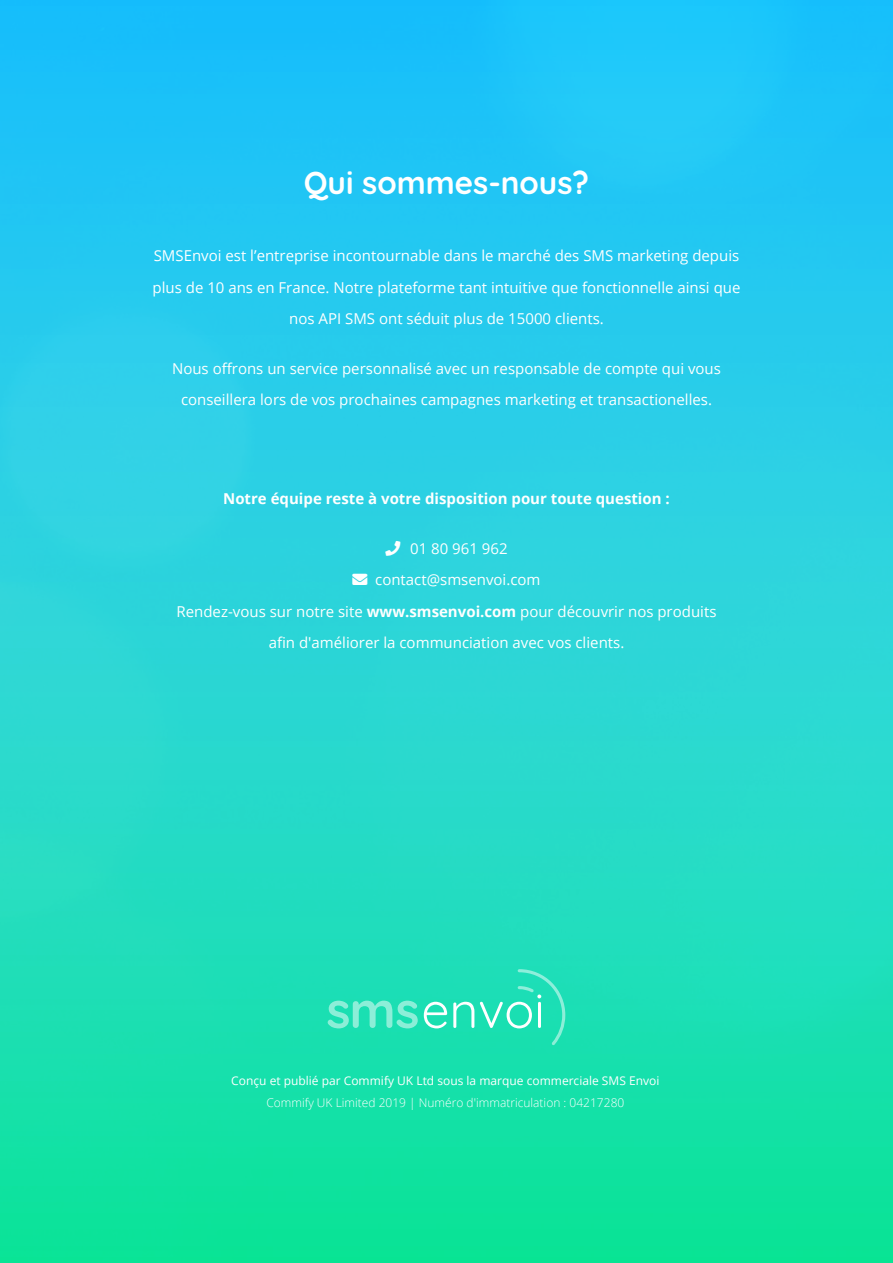
<style>
.page{position:relative;width:893px;height:1263px;background:#fff}
.page>*{position:absolute;margin:0;border:0;box-sizing:border-box;transform-origin:0 0}
.t1{font:700 31.5px "Quicksand";color:#fff}
.t2{font:15px/31.5px "Open Sans";color:#fff;text-align:center}
.t3{font:700 15px "Open Sans";color:#fff}
.t4{font:12px "Open Sans";color:#fff}
.t5{font:300 12px "Open Sans";color:#fff}
.s1{font-weight:700}
</style>
<div class="page">
<img style="left:0;top:0;width:893px;height:1263px">
<svg style="left:328px;top:1001px;width:90px;height:27px;background:#52e6c4"></svg>
<svg style="left:424px;top:1002px;width:23px;height:26px"></svg>
<svg style="left:453px;top:1002px;width:21px;height:26px"></svg>
<svg style="left:480px;top:969px;width:85px;height:76px;background:#31e1bb"></svg>
<svg style="left:385px;top:540px;width:15px;height:15px"></svg>
<svg style="left:352px;top:574px;width:15px;height:11px"></svg>
<h1 class="t1" style="left:304px;top:156px;width:287px">Qui sommes-nous?</h1>
<p class="t2" style="left:153px;top:239px;width:589px">SMSEnvoi est l’entreprise incontournable dans le marché des SMS marketing depuis plus de 10 ans en France. Notre plateforme tant intuitive que fonctionnelle ainsi que nos API SMS ont séduit plus de 15000 clients.</p>
<p class="t2" style="left:172px;top:352px;width:550px">Nous offrons un service personnalisé avec un responsable de compte qui vous conseillera lors de vos prochaines campagnes marketing et transactionelles.</p>
<p class="t3" style="left:223px;top:488px;width:448px">Notre équipe reste à votre disposition pour toute question :</p>
<p class="t2" style="left:385px;top:532px;width:124px">□■ 01 80 961 962</p>
<p class="t2" style="left:177px;top:563px;width:541px">■❖●□ contact@smsenvoi.com<br>Rendez-vous sur notre site <span class="s1">www.smsenvoi.com</span> pour découvrir nos produits afin d'améliorer la communciation avec vos clients.</p>
<p class="t4" style="left:231px;top:1072px;width:430px">Conçu et publié par Commify UK Ltd sous la marque commerciale SMS Envoi</p>
<p class="t5" style="left:266px;top:1094px;width:359px">Commify UK Limited 2019 | Numéro d'immatriculation : 04217280</p>
</div>
